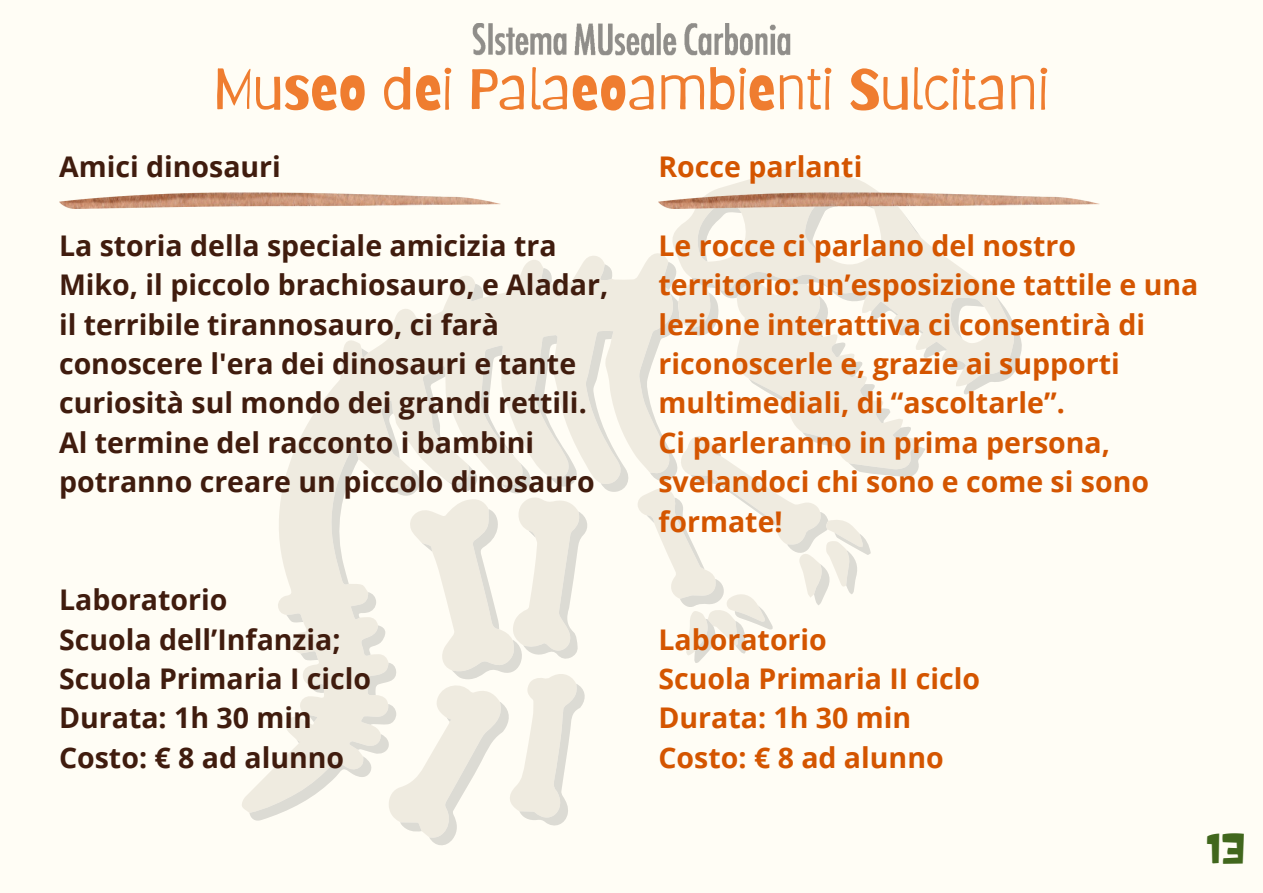
<style>
.page{position:relative;width:1263px;height:893px;background:#fffdf5}
.page>*{position:absolute;margin:0;border:0;box-sizing:border-box;transform-origin:0 0}
.t1{font:57px "Barriecito";color:#ef7d30}
.t2{font:40.28px "Noot";color:#41671d}
.t3{font:700 28.5px/39.4px "Open Sans";color:#401c0e}
.t4{font:700 28.5px/39.4px "Open Sans";color:#d45500}
</style>
<div class="page">
<svg style="left:711px;top:169px;width:167px;height:23px;fill:#efebe0"></svg>
<svg style="left:249px;top:203px;width:773px;height:642px"></svg>
<img style="left:473px;top:24px;width:317px;height:31px">
<img style="left:59px;top:192px;width:441px;height:16px">
<img style="left:658px;top:192px;width:441px;height:16px">
<p class="t1" style="left:214px;top:54px;width:837px">Museo dei Palaeoambienti Sulcitani</p>
<h1 class="t3" style="left:59px;top:146px;width:223px">Amici dinosauri</h1>
<p class="t3" style="left:59px;top:225px;width:551px">La storia della speciale amicizia tra Miko, il piccolo brachiosauro, e Aladar, il terribile tirannosauro, ci farà conoscere l'era dei dinosauri e tante curiosità sul mondo dei grandi rettili.<br>Al termine del racconto i bambini potranno creare un piccolo dinosauro</p>
<p class="t3" style="left:59px;top:579px;width:170px">Laboratorio</p>
<p class="t3" style="left:59px;top:619px;width:283px">Scuola dell’Infanzia;</p>
<p class="t3" style="left:59px;top:658px;width:314px">Scuola Primaria I ciclo</p>
<p class="t3" style="left:59px;top:697px;width:254px">Durata: 1h 30 min</p>
<p class="t3" style="left:59px;top:737px;width:287px">Costo: € 8 ad alunno</p>
<p class="t4" style="left:658px;top:146px;width:205px">Rocce parlanti</p>
<p class="t4" style="left:658px;top:225px;width:541px">Le rocce ci parlano del nostro territorio: un’esposizione tattile e una lezione interattiva ci consentirà di riconoscerle e, grazie ai supporti multimediali, di “ascoltarle”.</p>
<p class="t4" style="left:658px;top:422px;width:453px">Ci parleranno in prima persona,</p>
<p class="t4" style="left:658px;top:461px;width:492px">svelandoci chi sono e come si sono formate!</p>
<p class="t4" style="left:658px;top:619px;width:170px">Laboratorio</p>
<p class="t4" style="left:658px;top:658px;width:323px">Scuola Primaria II ciclo</p>
<p class="t4" style="left:658px;top:697px;width:254px">Durata: 1h 30 min</p>
<p class="t4" style="left:658px;top:737px;width:287px">Costo: € 8 ad alunno</p>
<p class="t2" style="left:1205px;top:824px;width:44px">13</p>
</div>
